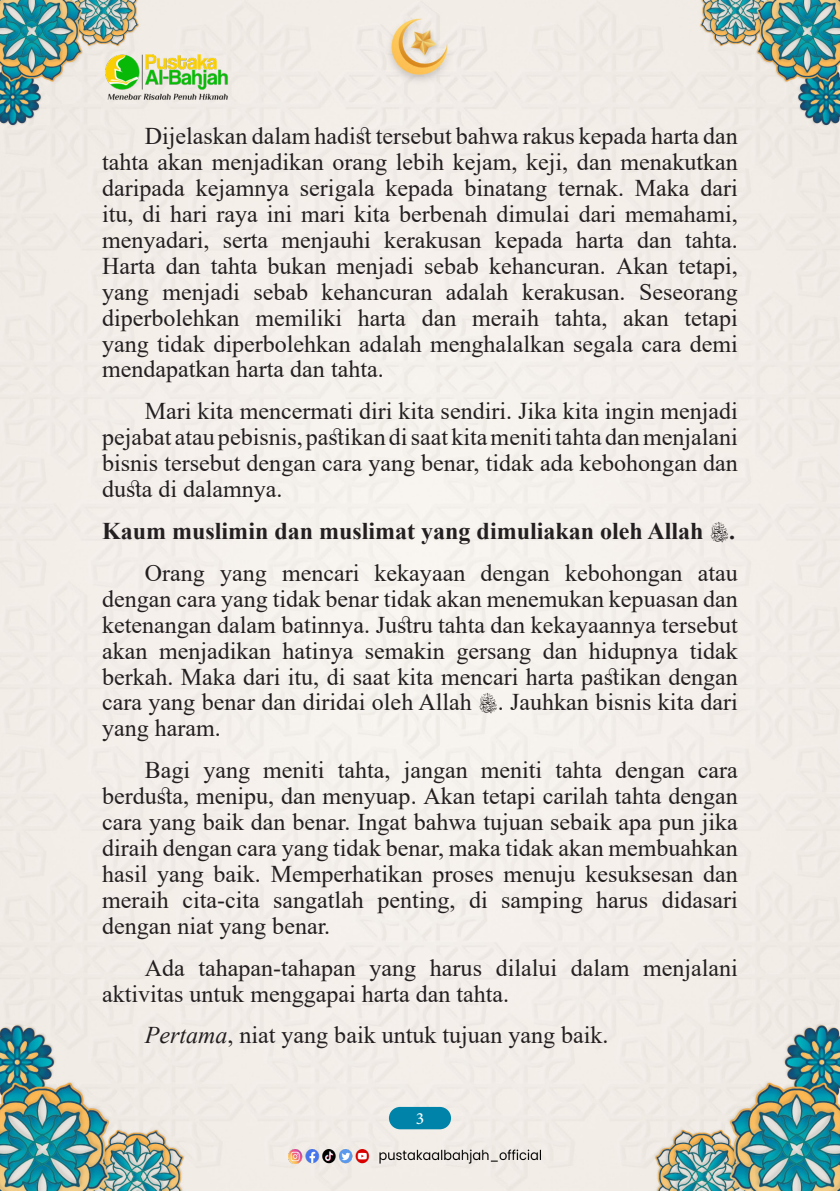
<style>
.page{position:relative;width:840px;height:1191px;background:#fff}
.page>*{position:absolute;margin:0;border:0;box-sizing:border-box;transform-origin:0 0}
.t1{font:24px/25.8px "Times New Roman";color:#231f20;text-align:justify}
.t2{font:700 24px "Times New Roman";color:#231f20}
.t3{font:24px "Adobe Arabic";color:#fff}
.s1{font-style:italic}
</style>
<div class="page">
<div style="left:0;top:0;width:839px;height:1191px;background:#f2ede8"></div>
<div style="left:388px;top:1107px;width:63px;height:22px;background:#0083a8;border-radius:11px"></div>
<img style="left:102px;top:52px;width:128px;height:50px">
<img style="left:288px;top:1149px;width:252px;height:14px">
<svg style="left:710px;top:521px;width:17px;height:21px"></svg>
<svg style="left:479px;top:693px;width:17px;height:21px"></svg>
<p class="t1" style="left:102px;top:122px;width:637px;text-indent:43px">Dijelaskan dalam hadist tersebut bahwa rakus kepada harta dan tahta akan menjadikan orang lebih kejam, keji, dan menakutkan daripada kejamnya serigala kepada binatang ternak. Maka dari itu, di hari raya ini mari kita berbenah dimulai dari memahami, menyadari, serta menjauhi kerakusan kepada harta dan tahta.<br>Harta dan tahta bukan menjadi sebab kehancuran. Akan tetapi, yang menjadi sebab kehancuran adalah kerakusan. Seseorang diperbolehkan memiliki harta dan meraih tahta, akan tetapi yang tidak diperbolehkan adalah menghalalkan segala cara demi mendapatkan harta dan tahta.</p>
<p class="t1" style="left:102px;top:398px;width:637px;text-indent:43px">Mari kita mencermati diri kita sendiri. Jika kita ingin menjadi pejabat atau pebisnis, pastikan di saat kita meniti tahta dan menjalani bisnis tersebut dengan cara yang benar, tidak ada kebohongan dan dusta di dalamnya.</p>
<p class="t2" style="left:102px;top:513px;width:634px">Kaum muslimin dan muslimat yang dimuliakan oleh Allah .</p>
<p class="t1" style="left:102px;top:559px;width:637px;text-indent:43px">Orang yang mencari kekayaan dengan kebohongan atau dengan cara yang tidak benar tidak akan menemukan kepuasan dan ketenangan dalam batinnya. Justru tahta dan kekayaannya tersebut akan menjadikan hatinya semakin gersang dan hidupnya tidak berkah. Maka dari itu, di saat kita mencari harta pastikan dengan cara yang benar dan diridai oleh Allah . Jauhkan bisnis kita dari yang haram.</p>
<p class="t1" style="left:102px;top:756px;width:636px;text-indent:43px">Bagi yang meniti tahta, jangan meniti tahta dengan cara berdusta, menipu, dan menyuap. Akan tetapi carilah tahta dengan cara yang baik dan benar. Ingat bahwa tujuan sebaik apa pun jika diraih dengan cara yang tidak benar, maka tidak akan membuahkan hasil yang baik. Memperhatikan proses menuju kesuksesan dan meraih cita-cita sangatlah penting, di samping harus didasari dengan niat yang benar.</p>
<p class="t1" style="left:102px;top:954px;width:637px;text-indent:43px">Ada tahapan-tahapan yang harus dilalui dalam menjalani aktivitas untuk menggapai harta dan tahta.</p>
<p class="t1" style="left:145px;top:1021px;width:465px"><span class="s1">Pertama</span>, niat yang baik untuk tujuan yang baik.</p>
<p class="t3" style="left:415px;top:1101px;width:10px">3</p>
</div>
